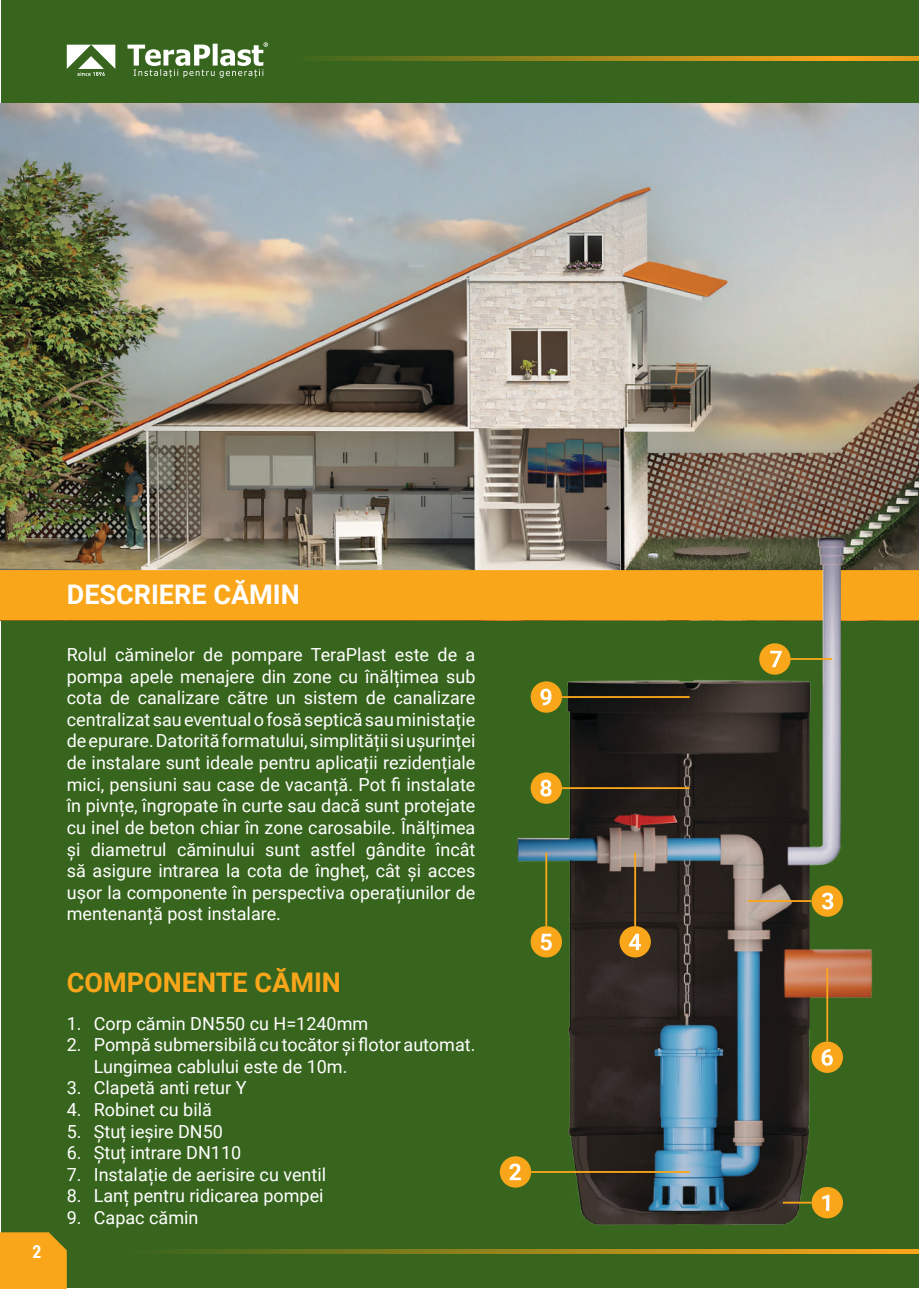
<style>
.page{position:relative;width:919px;height:1289px;background:#fff}
.page>*{position:absolute;margin:0;border:0;box-sizing:border-box;transform-origin:0 0}
.t1{font:700 27px "Roboto";color:#faa61a}
.t2{font:700 27px "Roboto";color:#fff}
.t3{font:18px/21.6px "Roboto";color:#fff;text-align:justify}
.t4{font:700 18px "Roboto Condensed";color:#fff}
</style>
<div class="page">
<div style="left:1px;top:1px;width:917px;height:1287px;background:#38651e"></div>
<svg style="left:0;top:1232px;width:67px;height:56px"></svg>
<svg style="left:67px;top:42px;width:201px;height:36px"></svg>
<svg style="left:170px;top:1249px;width:748px;height:4px"></svg>
<svg style="left:313px;top:56px;width:605px;height:5px"></svg>
<img style="left:0;top:104px;width:918px;height:466px">
<div style="left:0;top:570px;width:918px;height:50px;background:#faa61a"></div>
<img style="left:502px;top:525px;width:377px;height:700px">
<div style="left:811px;top:1186px;width:31px;height:32px;background:#faa61a;border-radius:50%"></div>
<svg style="left:822px;top:1194px;width:7px;height:16px"></svg>
<hr style="left:782px;top:1201px;width:29px;height:2px;background:#faa61a">
<div style="left:500px;top:1156px;width:31px;height:31px;background:#faa61a;border-radius:50%"></div>
<svg style="left:509px;top:1163px;width:12px;height:17px"></svg>
<hr style="left:531px;top:1170px;width:158px;height:2px;background:#faa61a">
<div style="left:811px;top:885px;width:31px;height:31px;background:#faa61a;border-radius:50%"></div>
<svg style="left:822px;top:892px;width:11px;height:17px"></svg>
<hr style="left:747px;top:900px;width:64px;height:2px;background:#faa61a">
<div style="left:619px;top:926px;width:31px;height:31px;background:#faa61a;border-radius:50%"></div>
<svg style="left:629px;top:933px;width:12px;height:17px"></svg>
<hr style="left:634px;top:852px;width:2px;height:74px;background:#faa61a">
<div style="left:530px;top:926px;width:32px;height:31px;background:#faa61a;border-radius:50%"></div>
<svg style="left:540px;top:933px;width:11px;height:17px"></svg>
<hr style="left:545px;top:852px;width:2px;height:74px;background:#faa61a">
<div style="left:811px;top:1041px;width:31px;height:31px;background:#faa61a;border-radius:50%"></div>
<svg style="left:821px;top:1049px;width:11px;height:16px"></svg>
<hr style="left:826px;top:968px;width:2px;height:73px;background:#faa61a">
<div style="left:759px;top:643px;width:31px;height:31px;background:#faa61a;border-radius:50%"></div>
<svg style="left:770px;top:650px;width:11px;height:17px"></svg>
<hr style="left:781px;top:658px;width:51px;height:2px;background:#faa61a">
<div style="left:530px;top:772px;width:32px;height:31px;background:#faa61a;border-radius:50%"></div>
<svg style="left:540px;top:779px;width:11px;height:17px"></svg>
<hr style="left:562px;top:787px;width:127px;height:2px;background:#faa61a">
<div style="left:530px;top:681px;width:32px;height:31px;background:#faa61a;border-radius:50%"></div>
<svg style="left:540px;top:688px;width:11px;height:17px"></svg>
<hr style="left:562px;top:696px;width:127px;height:2px;background:#faa61a">
<p class="t4" style="left:33px;top:1239px;width:10px">2</p>
<h1 class="t2" style="left:67px;top:576px;width:234px">DESCRIERE CĂMIN</h1>
<p class="t3" style="left:67px;top:643px;width:410px">Rolul căminelor de pompare TeraPlast este de a pompa apele menajere din zone cu înălțimea sub cota de canalizare către un sistem de canalizare centralizat sau eventual o fosă septică sau ministație de epurare. Datorită formatului, simplității si ușurinței de instalare sunt ideale pentru aplicații rezidențiale mici, pensiuni sau case de vacanță. Pot fi instalate în pivnțe, îngropate în curte sau dacă sunt protejate cu inel de beton chiar în zone carosabile. Înălțimea și diametrul căminului sunt astfel gândite încât să asigure intrarea la cota de îngheț, cât și acces ușor la componente în perspectiva operațiunilor de mentenanță post instalare.</p>
<h1 class="t1" style="left:67px;top:963px;width:276px">COMPONENTE CĂMIN</h1>
<p class="t3" style="left:67px;top:1011px;width:303px">1. Corp cămin DN550 cu H=1240mm</p>
<p class="t3" style="left:94px;top:1033px;width:383px;text-indent:-27px">2. Pompă submersibilă cu tocător și flotor automat.<br>Lungimea cablului este de 10m.</p>
<p class="t3" style="left:67px;top:1076px;width:181px">3. Clapetă anti retur Y</p>
<p class="t3" style="left:67px;top:1098px;width:147px">4. Robinet cu bilă</p>
<p class="t3" style="left:67px;top:1119px;width:158px">5. Ștuț ieșire DN50</p>
<p class="t3" style="left:67px;top:1141px;width:176px">6. Ștuț intrare DN110</p>
<p class="t3" style="left:67px;top:1162px;width:261px">7. Instalație de aerisire cu ventil</p>
<p class="t3" style="left:67px;top:1184px;width:258px">8. Lanț pentru ridicarea pompei</p>
<p class="t3" style="left:67px;top:1206px;width:133px">9. Capac cămin</p>
</div>
